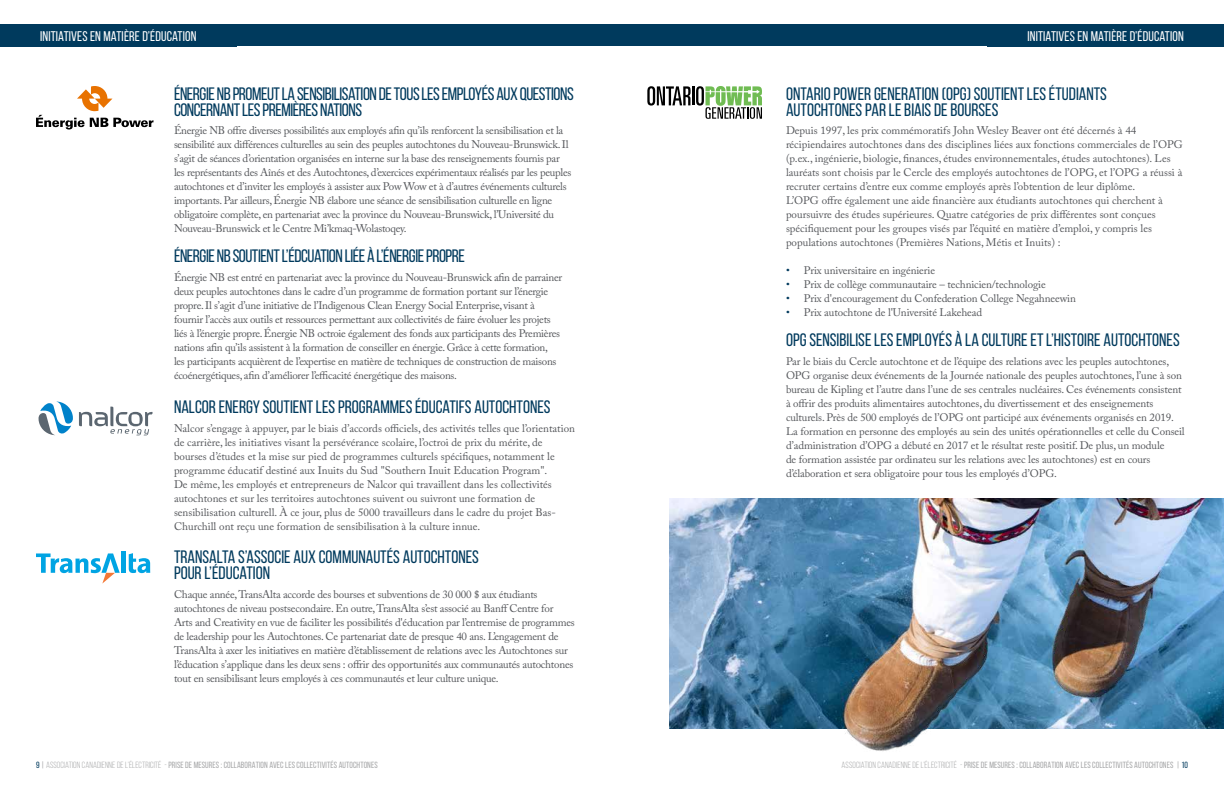
<style>
.page{position:relative;width:1224px;height:792px;background:#fff}
.page>*{position:absolute;margin:0;border:0;box-sizing:border-box;transform-origin:0 0}
.t1{font:18px/16px "Bebas Neue";color:#003a5d}
.t2{font:18px/16px "Bebas Neue";letter-spacing:-.025em;color:#003a5d}
.t3{font:14px "Bebas Neue";letter-spacing:.01em;color:#fff}
.t4{font:11px/14px "Adobe Caslon Pro";letter-spacing:-.01em;color:#54565a}
.t5{font:9px "Bebas Neue";letter-spacing:.01em;color:#a7a8a9}
.s1{color:#003a5d}
.s2{font-style:inherit}
</style>
<div class="page">
<div style="left:0;top:24px;width:1224px;height:22px;background:#003a5d"></div>
<svg style="left:647px;top:86px;width:115px;height:33px"></svg>
<img style="left:669px;top:498px;width:555px;height:231px">
<img style="left:747px;top:574px;width:477px;height:177px">
<svg style="left:79px;top:407px;width:74px;height:28px"></svg>
<svg style="left:39px;top:401px;width:34px;height:34px"></svg>
<hr style="left:121px;top:552px;width:4px;height:21px;background:#00a4e3">
<svg style="left:36px;top:553px;width:84px;height:31px"></svg>
<svg style="left:129px;top:553px;width:22px;height:20px"></svg>
<svg style="left:36px;top:86px;width:117px;height:44px"></svg>
<p class="t3" style="left:40px;top:29px;width:158px">INITIATIVES EN MATIÈRE D’ÉDUCATION</p>
<p class="t3" style="left:1028px;top:29px;width:158px">INITIATIVES EN MATIÈRE D’ÉDUCATION</p>
<h1 class="t2" style="left:174px;top:85px;width:401px">ÉNERGIE NB PROMEUT LA SENSIBILISATION DE TOUS LES EMPLOYÉS AUX QUESTIONS<br>CONCERNANT LES PREMIÈRES NATIONS</h1>
<p class="t4" style="left:174px;top:123px;width:399px">Énergie NB offre diverses possibilités aux employés afin qu’ils renforcent la sensibilisation et la sensibilité aux différences culturelles au sein des peuples autochtones du Nouveau-Brunswick. Il s’agit de séances d’orientation organisées en interne sur la base des renseignements fournis par les représentants des Aînés et des Autochtones, d’exercices expérimentaux réalisés par les peuples autochtones et d’inviter les employés à assister aux Pow Wow et à d’autres événements culturels importants. Par ailleurs, Énergie NB élabore une séance de sensibilisation culturelle en ligne obligatoire complète, en partenariat avec la province du Nouveau-Brunswick, l’Université du Nouveau-Brunswick et le Centre Mi’kmaq-Wolastoqey.</p>
<h1 class="t2" style="left:174px;top:248px;width:292px">ÉNERGIE NB SOUTIENT L’ÉDCUATION LIÉE À L’ÉNERGIE PROPRE</h1>
<p class="t4" style="left:174px;top:270px;width:390px">Énergie NB est entré en partenariat avec la province du Nouveau-Brunswick afin de parrainer deux peuples autochtones dans le cadre d’un programme de formation portant sur l’énergie propre. Il s’agit d’une initiative de l’Indigenous Clean Energy Social Enterprise, visant à fournir l’accès aux outils et ressources permettant aux collectivités de faire évoluer les projets liés à l’énergie propre. Énergie NB octroie également des fonds aux participants des Premières nations afin qu’ils assistent à la formation de conseiller en énergie. Grâce à cette formation,<br>les participants acquièrent de l’expertise en matière de techniques de construction de maisons écoénergétiques, afin d’améliorer l’efficacité énergétique des maisons.</p>
<h1 class="t1" style="left:174px;top:399px;width:378px">NALCOR ENERGY SOUTIENT LES PROGRAMMES ÉDUCATIFS AUTOCHTONES</h1>
<p class="t4" style="left:174px;top:421px;width:402px">Nalcor s’engage à appuyer, par le biais d’accords officiels, des activités telles que l’orientation de carrière, les initiatives visant la persévérance scolaire, l’octroi de prix du mérite, de bourses d’études et la mise sur pied de programmes culturels spécifiques, notamment le programme éducatif destiné aux Inuits du Sud "Southern Inuit Education Program".<br>De même, les employés et entrepreneurs de Nalcor qui travaillent dans les collectivités autochtones et sur les territoires autochtones suivent ou suivront une formation de sensibilisation culturell. À ce jour, plus de 5000 travailleurs dans le cadre du projet Bas-Churchill ont reçu une formation de sensibilisation à la culture innue.</p>
<h1 class="t1" style="left:174px;top:549px;width:307px">TRANSALTA S’ASSOCIE AUX COMMUNAUTÉS AUTOCHTONES<br>POUR L’ÉDUCATION</h1>
<p class="t4" style="left:174px;top:587px;width:402px">Chaque année, TransAlta accorde des bourses et subventions de 30 000 $ aux étudiants autochtones de niveau postsecondaire. En outre, TransAlta s’est associé au Banff Centre for Arts and Creativity en vue de faciliter les possibilités d'éducation par l’entremise de programmes de leadership pour les Autochtones. Ce partenariat date de presque 40 ans. L’engagement de TransAlta à axer les initiatives en matière d’établissement de relations avec les Autochtones sur l’éducation s’applique dans les deux sens : offrir des opportunités aux communautés autochtones tout en sensibilisant leurs employés à ces communautés et leur culture unique.</p>
<h1 class="t1" style="left:786px;top:85px;width:323px">ONTARIO POWER GENERATION (OPG) SOUTIENT LES ÉTUDIANTS<br>AUTOCHTONES PAR LE BIAIS DE BOURSES</h1>
<p class="t4" style="left:786px;top:123px;width:398px">Depuis 1997, les prix commémoratifs John Wesley Beaver ont été décernés à 44 récipiendaires autochtones dans des disciplines liées aux fonctions commerciales de l’OPG (p.ex., ingénierie, biologie, finances, études environnementales, études autochtones). Les lauréats sont choisis par le Cercle des employés autochtones de l’OPG, et l’OPG a réussi à recruter certains d’entre eux comme employés après l’obtention de leur diplôme.<br>L’OPG offre également une aide financière aux étudiants autochtones qui cherchent à poursuivre des études supérieures. Quatre catégories de prix différentes sont conçues spécifiquement pour les groupes visés par l’équité en matière d’emploi, y compris les populations autochtones (Premières Nations, Métis et Inuits) :</p>
<p class="t4" style="left:786px;top:263px;width:151px"><span class="s1">•</span> Prix universitaire en ingénierie</p>
<p class="t4" style="left:786px;top:277px;width:261px"><span class="s1">•</span> Prix de collège communautaire – technicien/technologie</p>
<p class="t4" style="left:786px;top:291px;width:291px"><span class="s1">•</span> Prix d'encouragement du Confederation College Negahneewin</p>
<p class="t4" style="left:786px;top:305px;width:198px"><span class="s1">•</span> Prix autochtone de l'Université Lakehead</p>
<h1 class="t1" style="left:786px;top:332px;width:395px">OPG SENSIBILISE LES EMPLOYÉS À LA CULTURE ET L’HISTOIRE AUTOCHTONES</h1>
<p class="t4" style="left:786px;top:354px;width:400px">Par le biais du Cercle autochtone et de l’équipe des relations avec les peuples autochtones, OPG organise deux événements de la Journée nationale des peuples autochtones, l’une à son bureau de Kipling et l’autre dans l’une de ses centrales nucléaires. Ces événements consistent à offrir des produits alimentaires autochtones, du divertissement et des enseignements culturels. Près de 500 employés de l’OPG ont participé aux événements organisés en 2019.<br>La formation en personne des employés au sein des unités opérationnelles et celle du Conseil d’administration d’OPG a débuté en 2017 et le résultat reste positif. De plus, un module<br>de formation assistée par ordinateu sur les relations avec les autochtones) est en cours d’élaboration et sera obligatoire pour tous les employés d’OPG.</p>
<p class="t5" style="left:36px;top:760px;width:343px"><span class="s1">9</span> | <span class="s2">ASSOCIATION CANADIENNE DE L’ÉLECTRICITÉ -</span> PRISE DE MESURES : COLLABORATION AVEC LES COLLECTIVITÉS AUTOCHTONES</p>
<p class="t5" style="left:842px;top:760px;width:348px"><span class="s2">ASSOCIATION CANADIENNE DE L’ÉLECTRICITÉ -</span> PRISE DE MESURES : COLLABORATION AVEC LES COLLECTIVITÉS AUTOCHTONES | <span class="s1">10</span></p>
</div>
